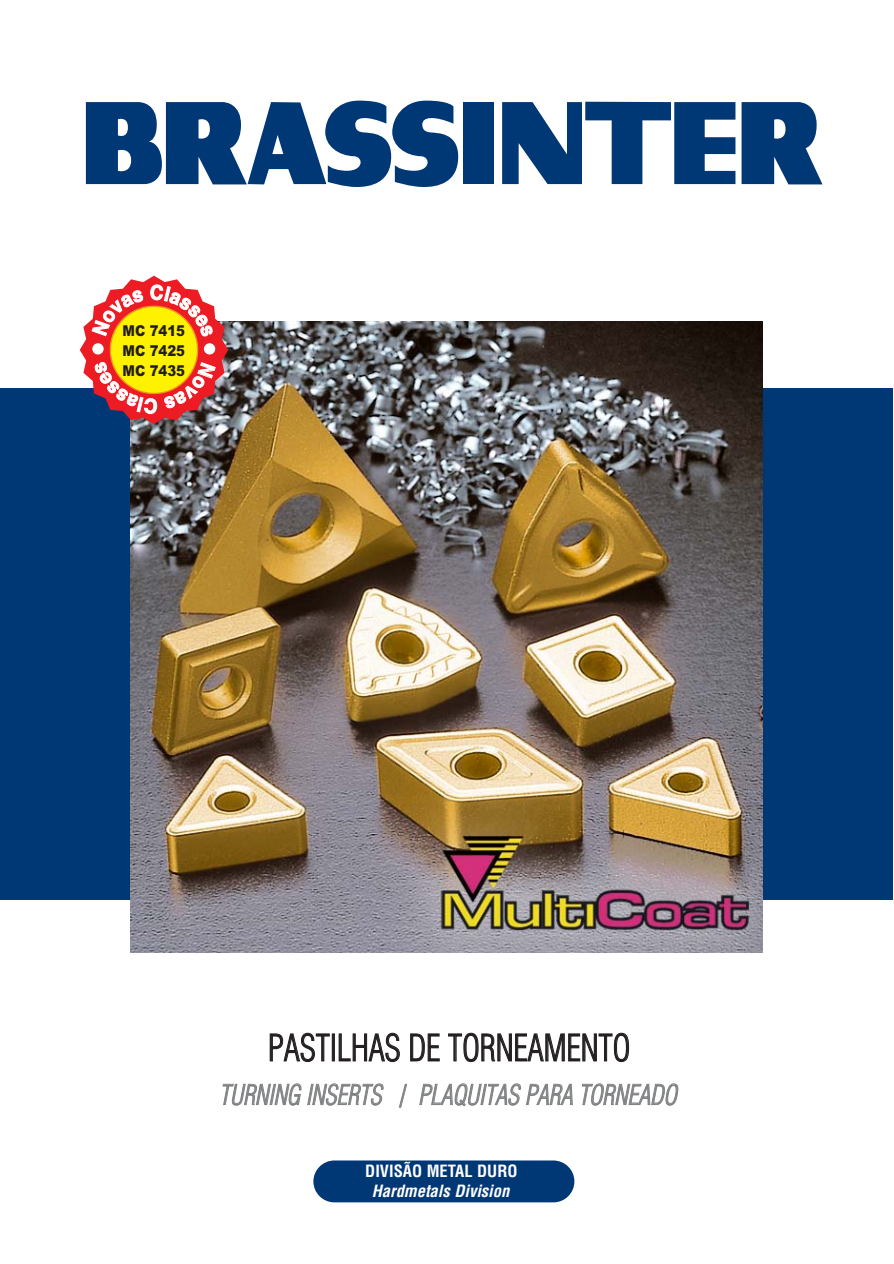
<style>
.page{position:relative;width:894px;height:1264px;background:#fff}
.page>*{position:absolute;margin:0;border:0;box-sizing:border-box;transform-origin:0 0}
.t1{font:300 condensed 36px "Helvetica";color:#231f20;scale:.89 1}
.t2{font:italic 300 condensed 27px "Helvetica";color:#808284;scale:.89 1}
.t3{font:italic 700 condensed 16.5px "Helvetica";color:#fff}
.t4{font:700 condensed 16.5px "Helvetica";color:#fff}
.t5{font:900 15px/20.1px "Arial";color:#231f20;text-align:justify;scale:.88 1}
.s1{font-style:normal}
</style>
<div class="page">
<img style="left:0;top:100px;width:893px;height:1103px">
<svg style="left:80px;top:276px;width:148px;height:148px;background:#de8146"></svg>
<p class="t5" style="left:122px;top:320px;width:73px">MC 7415<br>MC 7425<br>MC 7435</p>
<h1 class="t1" style="left:268px;top:1034px;width:408px">PASTILHAS DE TORNEAMENTO</h1>
<p class="t2" style="left:219px;top:1084px;width:520px">TURNING INSERTS <span class="s1">/</span> PLAQUITAS PARA TORNEADO</p>
<p class="t4" style="left:365px;top:1164px;width:154px">DIVISÃO METAL DURO</p>
<p class="t3" style="left:371px;top:1184px;width:142px">Hardmetals Division</p>
</div>
